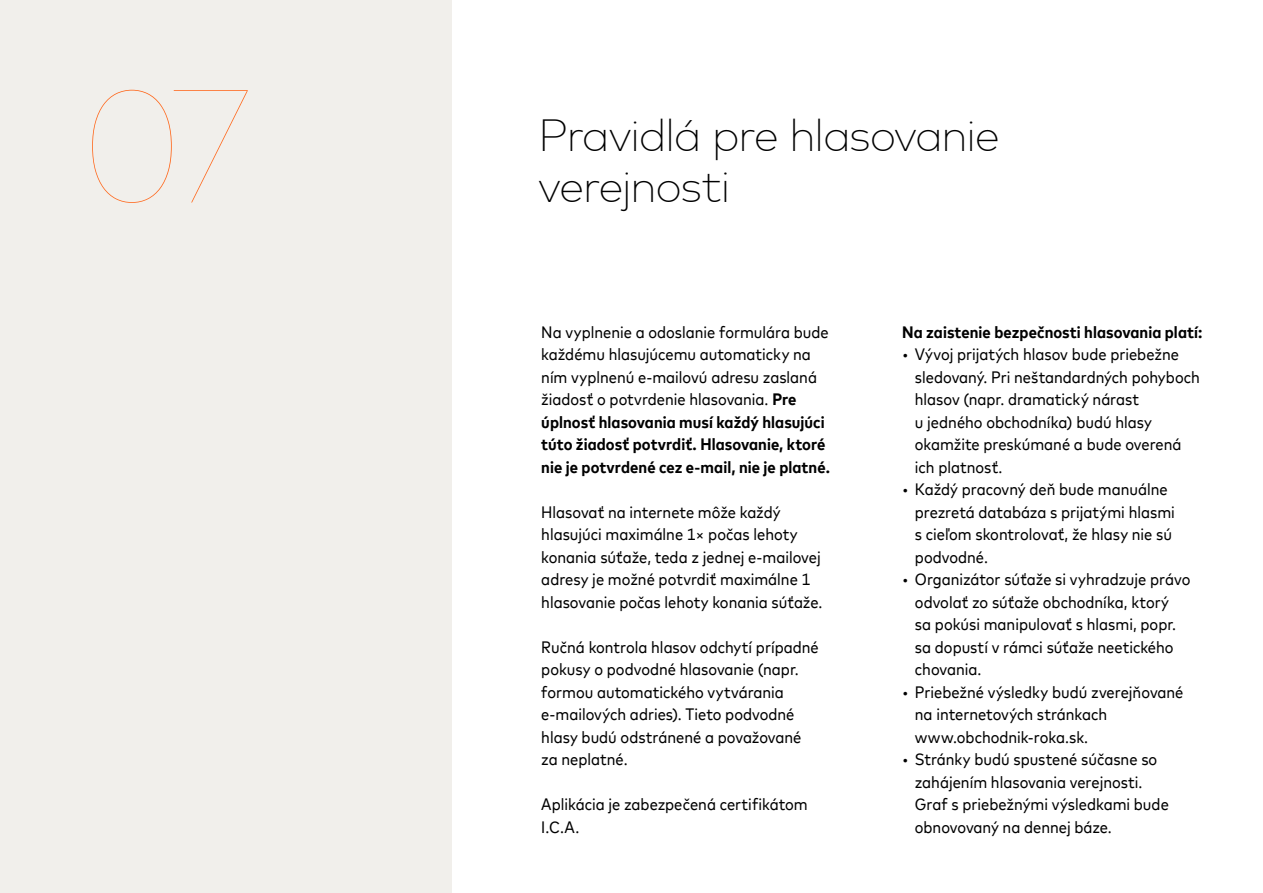
<style>
.page{position:relative;width:1263px;height:893px;background:#fff}
.page>*{position:absolute;margin:0;border:0;box-sizing:border-box;transform-origin:0 0}
.t1{font:100 160.5px "Mark Offc For MC";color:#ff671b}
.t2{font:200 45px/51px "Mark Offc For MC";letter-spacing:-.035em;color:#000}
.t3{font:16.5px/22.5px "Mark For MC Nrw";color:#000}
.t4{font:700 16.5px "Mark For MC Nrw";letter-spacing:.005em;color:#000}
.s1{font-weight:700}
</style>
<div class="page">
<div style="left:0;top:0;width:451px;height:893px;background:#f1efeb"></div>
<h1 class="t1" style="left:84px;top:32px;width:176px">07</h1>
<h2 class="t2" style="left:538px;top:106px;width:463px">Pravidlá pre hlasovanie verejnosti</h2>
<p class="t3" style="left:541px;top:319px;width:290px">Na vyplnenie a odoslanie formulára bude každému hlasujúcemu automaticky na ním vyplnenú e-mailovú adresu zaslaná žiadosť o potvrdenie hlasovania. <span class="s1">Pre úplnosť hlasovania musí každý hlasujúci túto žiadosť potvrdiť. Hlasovanie, ktoré nie je potvrdené cez e-mail, nie je platné.</span></p>
<p class="t3" style="left:541px;top:499px;width:283px">Hlasovať na internete môže každý hlasujúci maximálne 1× počas lehoty konania súťaže, teda z jednej e-mailovej adresy je možné potvrdiť maximálne 1 hlasovanie počas lehoty konania súťaže.</p>
<p class="t3" style="left:541px;top:634px;width:279px">Ručná kontrola hlasov odchytí prípadné pokusy o podvodné hlasovanie (napr. formou automatického vytvárania e-mailových adries). Tieto podvodné hlasy budú odstránené a považované za neplatné.</p>
<p class="t3" style="left:541px;top:792px;width:268px">Aplikácia je zabezpečená certifikátom<br>I.C.A.</p>
<p class="t4" style="left:902px;top:319px;width:302px">Na zaistenie bezpečnosti hlasovania platí:</p>
<p class="t3" style="left:915px;top:342px;width:286px;text-indent:-13px">• Vývoj prijatých hlasov bude priebežne sledovaný. Pri neštandardných pohyboch hlasov (napr. dramatický nárast<br>u jedného obchodníka) budú hlasy okamžite preskúmané a bude overená ich platnosť.</p>
<p class="t3" style="left:915px;top:477px;width:261px;text-indent:-13px">• Každý pracovný deň bude manuálne prezretá databáza s prijatými hlasmi s cieľom skontrolovať, že hlasy nie sú podvodné.</p>
<p class="t3" style="left:915px;top:567px;width:277px;text-indent:-13px">• Organizátor súťaže si vyhradzuje právo odvolať zo súťaže obchodníka, ktorý<br>sa pokúsi manipulovať s hlasmi, popr. sa dopustí v rámci súťaže neetického chovania.</p>
<p class="t3" style="left:915px;top:679px;width:270px;text-indent:-13px">• Priebežné výsledky budú zverejňované na internetových stránkach www.obchodnik-roka.sk.</p>
<p class="t3" style="left:915px;top:747px;width:255px;text-indent:-13px">• Stránky budú spustené súčasne so zahájením hlasovania verejnosti.<br>Graf s priebežnými výsledkami bude obnovovaný na dennej báze.</p>
</div>
